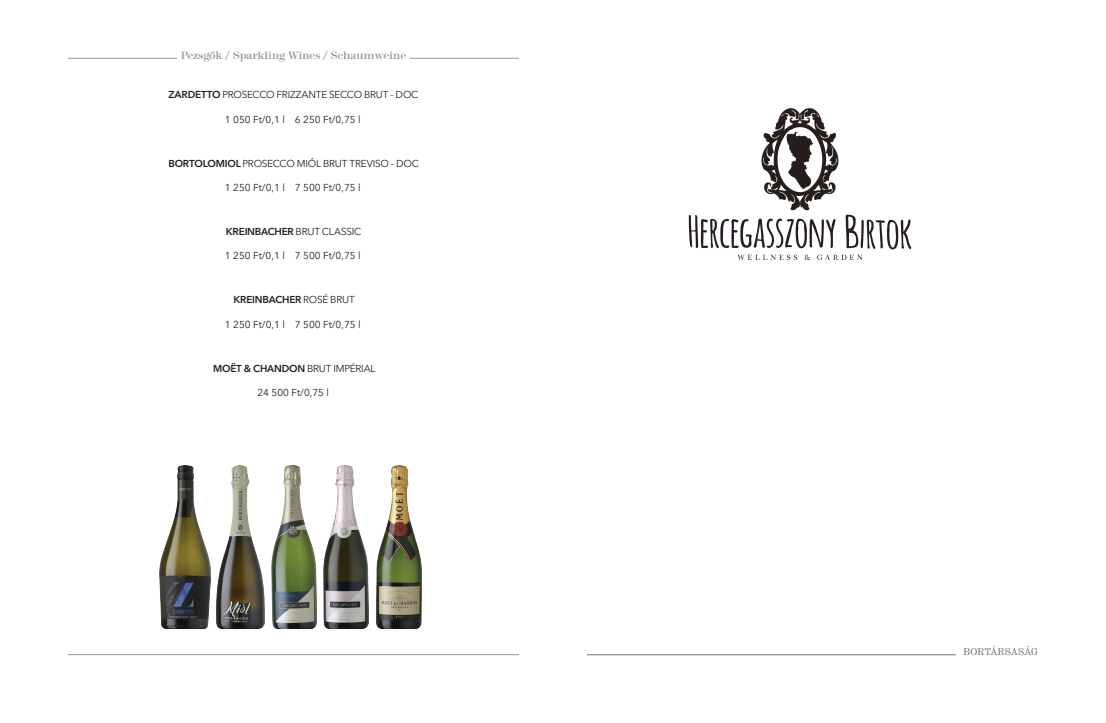
<style>
.page{position:relative;width:1106px;height:723px;background:#fff}
.page>*{position:absolute;margin:0;border:0;box-sizing:border-box;transform-origin:0 0}
.t1{font:500 11px "ITC Modern Two Sxtn Hun";letter-spacing:-.02em;color:#939598}
.t2{font:10px "Avenir Next LT Pro";letter-spacing:-.015em;color:#231f20}
.t3{font:600 10px "Avenir Next LT Pro";letter-spacing:-.015em;color:#231f20}
.s1{font-weight:600}
.s2{font-weight:400}
</style>
<div class="page">
<svg style="left:963px;top:646px;width:74px;height:9px"></svg>
<hr style="left:587px;top:654px;width:368px;height:1px;background:#939598">
<hr style="left:68px;top:58px;width:451px;height:1px;background:#939598">
<hr style="left:68px;top:654px;width:451px;height:1px;background:#939598">
<img style="left:271px;top:466px;width:46px;height:163px">
<img style="left:376px;top:466px;width:45px;height:163px">
<img style="left:217px;top:466px;width:47px;height:163px">
<img style="left:324px;top:466px;width:45px;height:163px">
<img style="left:159px;top:466px;width:52px;height:163px">
<div style="left:177px;top:51px;width:233px;height:11px;background:#fff"></div>
<img style="left:688px;top:108px;width:224px;height:152px">
<p class="t1" style="left:181px;top:49px;width:227px">Pezsgők / Sparkling Wines / Schaumweine</p>
<p class="t2" style="left:168px;top:89px;width:251px"><span class="s1">ZARDETTO</span> PROSECCO FRIZZANTE SECCO BRUT - DOC</p>
<p class="t2" style="left:225px;top:113px;width:137px">1 050 Ft/0,1 l 6 250 Ft/0,75 l</p>
<p class="t2" style="left:168px;top:157px;width:252px"><span class="s1">BORTOLOMIOL</span> PROSECCO MIÓL BRUT TREVISO - DOC</p>
<p class="t2" style="left:225px;top:181px;width:137px">1 250 Ft/0,1 l 7 500 Ft/0,75 l</p>
<p class="t3" style="left:226px;top:225px;width:137px">KREINBACHER <span class="s2">BRUT CLASSIC</span></p>
<p class="t2" style="left:225px;top:250px;width:137px">1 250 Ft/0,1 l 7 500 Ft/0,75 l</p>
<p class="t3" style="left:233px;top:294px;width:123px">KREINBACHER <span class="s2">ROSÉ BRUT</span></p>
<p class="t2" style="left:225px;top:318px;width:137px">1 250 Ft/0,1 l 7 500 Ft/0,75 l</p>
<p class="t3" style="left:213px;top:362px;width:164px">MOËT &amp; CHANDON <span class="s2">BRUT IMPÉRIAL</span></p>
<p class="t2" style="left:257px;top:386px;width:73px">24 500 Ft/0,75 l</p>
</div>
